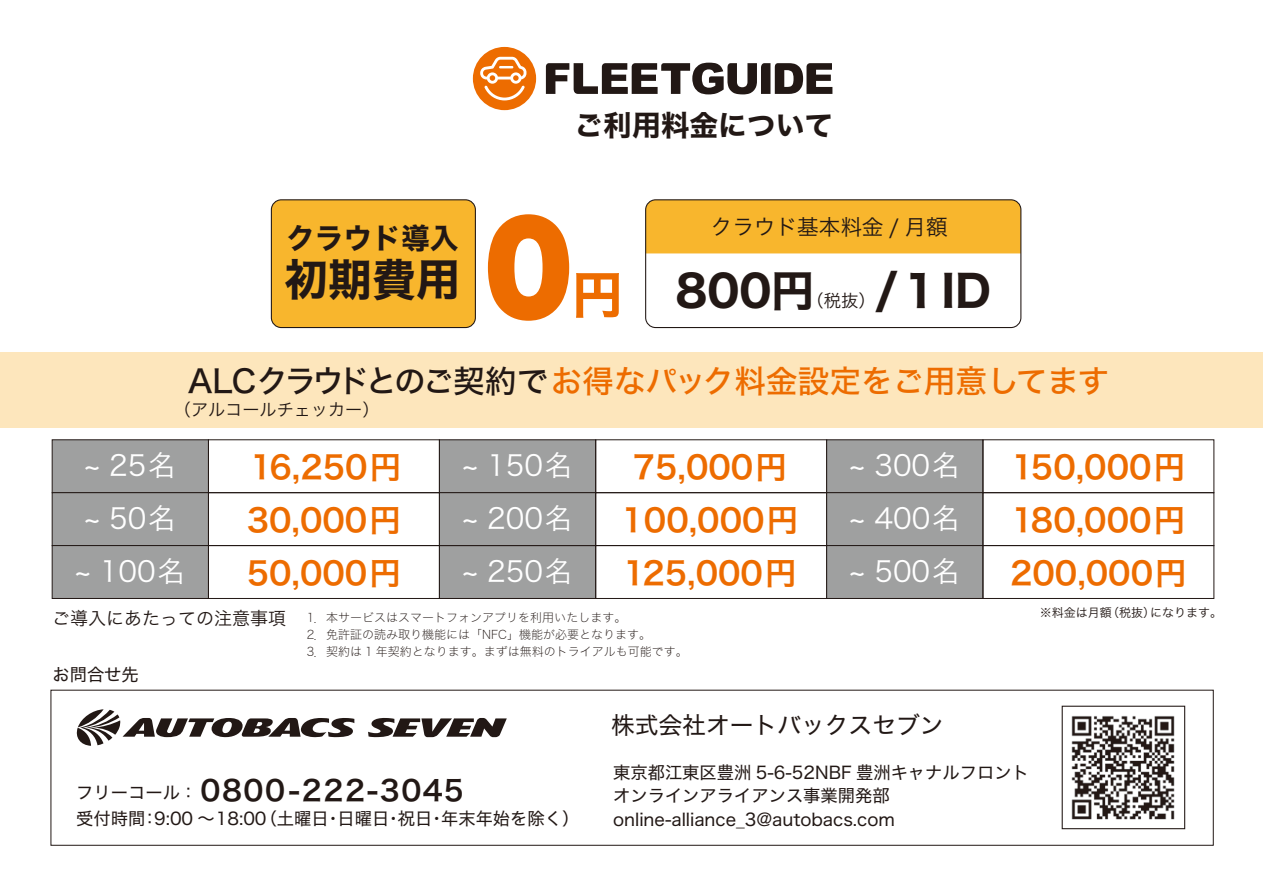
<style>
.page{position:relative;width:1263px;height:893px;background:#fff}
.page>*{position:absolute;margin:0;border:0;box-sizing:border-box;transform-origin:0 0}
.t1{font:119.25px "Hira Kaku Std N W9";color:#ed6c00;scale:.9 1}
.t2{font:50.7px "Hira Kaku Std N W7";color:#ed6c00}
.t3{font:43.95px "Hira Kaku Std N W7";color:#221815}
.t4{font:43.2px "Hira Kaku Std N W7";color:#221815}
.t5{font:31.8px "Hira Kaku Std N W5";color:#ed6c00}
.t6{font:31.5px "Hira Kaku Std N W6";color:#ed6c00}
.t7{font:28.8px "Hira Kaku Std N W7";color:#221815}
.t8{font:28.35px "Hira Kaku Std N W3";color:#fff}
.t9{font:28.05px "Hira Kaku Std N W6";letter-spacing:.06em;color:#221815}
.t10{font:23.7px "Hira Kaku Std N W4";color:#221815}
.t11{font:21.6px "Hira Kaku Std N W3";color:#221815}
.t12{font:17.25px/23.7px "Hira Kaku Std N W4";color:#221815}
.t13{font:17.25px "Hira Kaku Std N W3";color:#221815}
.t14{font:17.1px "Hira Kaku Std N W3";color:#221815}
.t15{font:12px/17.1px "Hira Kaku Std N W1";color:#221815}
.t16{font:12px "Hira Kaku Std N W3";color:#221815}
.s1{color:#221815}
.s2{font-family:"Hira Kaku Std N W3";font-size:18px}
</style>
<div class="page">
<div style="left:0;top:352px;width:1263px;height:76px;background:#fde6bc"></div>
<img style="left:1061px;top:706px;width:114px;height:123px">
<div style="left:647px;top:200px;width:374px;height:53px;background:#f8b62d"></div>
<div style="left:645px;top:199px;width:376px;height:129px;border:1px solid #221815;border-radius:10px"></div>
<div style="left:271px;top:200px;width:204px;height:128px;background:#f8b62d;border-radius:10px"></div>
<div style="left:271px;top:199px;width:205px;height:129px;border:1px solid #221815;border-radius:10px"></div>
<div style="left:52px;top:439px;width:157px;height:54px;background:#9fa0a0"></div>
<div style="left:52px;top:492px;width:157px;height:54px;background:#9fa0a0;border:1px solid #221815"></div>
<div style="left:208px;top:492px;width:232px;height:54px;border:1px solid #221815"></div>
<div style="left:52px;top:545px;width:157px;height:54px;background:#9fa0a0;border:1px solid #221815"></div>
<div style="left:208px;top:545px;width:232px;height:54px;border:1px solid #221815"></div>
<div style="left:439px;top:439px;width:157px;height:54px;background:#9fa0a0"></div>
<div style="left:439px;top:545px;width:157px;height:54px;background:#9fa0a0;border:1px solid #221815"></div>
<div style="left:595px;top:545px;width:232px;height:54px;border:1px solid #221815"></div>
<div style="left:439px;top:492px;width:157px;height:54px;background:#9fa0a0;border:1px solid #221815"></div>
<div style="left:595px;top:492px;width:232px;height:54px;border:1px solid #221815"></div>
<div style="left:826px;top:439px;width:157px;height:54px;background:#9fa0a0"></div>
<div style="left:826px;top:492px;width:157px;height:54px;background:#9fa0a0;border:1px solid #221815"></div>
<div style="left:982px;top:492px;width:232px;height:54px;border:1px solid #221815"></div>
<div style="left:826px;top:545px;width:157px;height:54px;background:#9fa0a0;border:1px solid #221815"></div>
<div style="left:982px;top:545px;width:232px;height:54px;border:1px solid #221815"></div>
<svg style="left:546px;top:63px;width:286px;height:31px"></svg>
<div style="left:473px;top:47px;width:63px;height:63px;background:#ed6c00;border-radius:50%"></div>
<svg style="left:480px;top:57px;width:46px;height:43px"></svg>
<div style="left:1062px;top:706px;width:123px;height:123px;border:1px solid #221815"></div>
<div style="left:51px;top:690px;width:1162px;height:156px;border:1px solid #221815"></div>
<svg style="left:368px;top:718px;width:139px;height:19px"></svg>
<svg style="left:76px;top:709px;width:278px;height:37px"></svg>
<h3 class="t7" style="left:286px;top:215px;width:174px">クラウド導入</h3>
<h3 class="t3" style="left:284px;top:245px;width:177px">初期費用</h3>
<h3 class="t7" style="left:574px;top:103px;width:260px">ご利用料金について</h3>
<h1 class="t1" style="left:485px;top:203px;width:98px">0</h1>
<h2 class="t2" style="left:572px;top:255px;width:52px">円</h2>
<p class="t11" style="left:711px;top:210px;width:239px">クラウド基本料金 / 月額</p>
<h3 class="t4" style="left:675px;top:257px;width:140px">800円</h3>
<h3 class="t4" style="left:875px;top:257px;width:118px">/１ID</h3>
<p class="t13" style="left:806px;top:287px;width:71px">（税抜）</p>
<h3 class="t5" style="left:188px;top:357px;width:923px"><span class="s1">ALCクラウドとのご契約で</span>お得なパック料金設定をご用意してます</h3>
<p class="t14" style="left:174px;top:397px;width:207px">（アルコールチェッカー）</p>
<h3 class="t8" style="left:84px;top:444px;width:93px">~ 25名</h3>
<h3 class="t6" style="left:250px;top:443px;width:153px">16,250円</h3>
<h3 class="t8" style="left:84px;top:497px;width:93px">~ 50名</h3>
<h3 class="t6" style="left:247px;top:496px;width:156px">30,000円</h3>
<h3 class="t8" style="left:75px;top:550px;width:112px">~ 100名</h3>
<h3 class="t6" style="left:247px;top:549px;width:156px">50,000円</h3>
<h3 class="t8" style="left:462px;top:444px;width:112px">~ 150名</h3>
<h3 class="t6" style="left:633px;top:443px;width:156px">75,000円</h3>
<h3 class="t8" style="left:462px;top:497px;width:112px">~ 200名</h3>
<h3 class="t6" style="left:621px;top:496px;width:178px">100,000円</h3>
<h3 class="t8" style="left:462px;top:550px;width:112px">~ 250名</h3>
<h3 class="t6" style="left:623px;top:549px;width:175px">125,000円</h3>
<h3 class="t8" style="left:849px;top:444px;width:112px">~ 300名</h3>
<h3 class="t6" style="left:1012px;top:443px;width:175px">150,000円</h3>
<h3 class="t8" style="left:849px;top:497px;width:112px">~ 400名</h3>
<h3 class="t6" style="left:1012px;top:496px;width:175px">180,000円</h3>
<h3 class="t8" style="left:849px;top:550px;width:112px">~ 500名</h3>
<h3 class="t6" style="left:1010px;top:549px;width:178px">200,000円</h3>
<p class="t15" style="left:52px;top:609px;width:576px"><span class="s2">ご導入にあたっての注意事項</span> 1．本サービスはスマートフォンアプリを利用いたします。</p>
<p class="t16" style="left:1040px;top:603px;width:184px">※料金は月額（税抜）になります。</p>
<p class="t15" style="left:307px;top:626px;width:383px">2．免許証の読み取り機能には「NFC」機能が必要となります。<br>3．契約は 1 年契約となります。まずは無料のトライアルも可能です。</p>
<p class="t12" style="left:52px;top:663px;width:88px">お問合せ先</p>
<h3 class="t9" style="left:201px;top:769px;width:265px">0800-222-3045</h3>
<p class="t12" style="left:76px;top:779px;width:505px;line-height:26.2px">フリーコール：<br>受付時間：9:00 ～18:00（土曜日・日曜日・祝日・年末年始を除く）</p>
<h3 class="t10" style="left:611px;top:707px;width:334px">株式会社オートバックスセブン</h3>
<p class="t12" style="left:613px;top:760px;width:417px">東京都江東区豊洲 5-6-52NBF 豊洲キャナルフロントオンラインアライアンス事業開発部online-alliance_3@autobacs.com</p>
</div>
